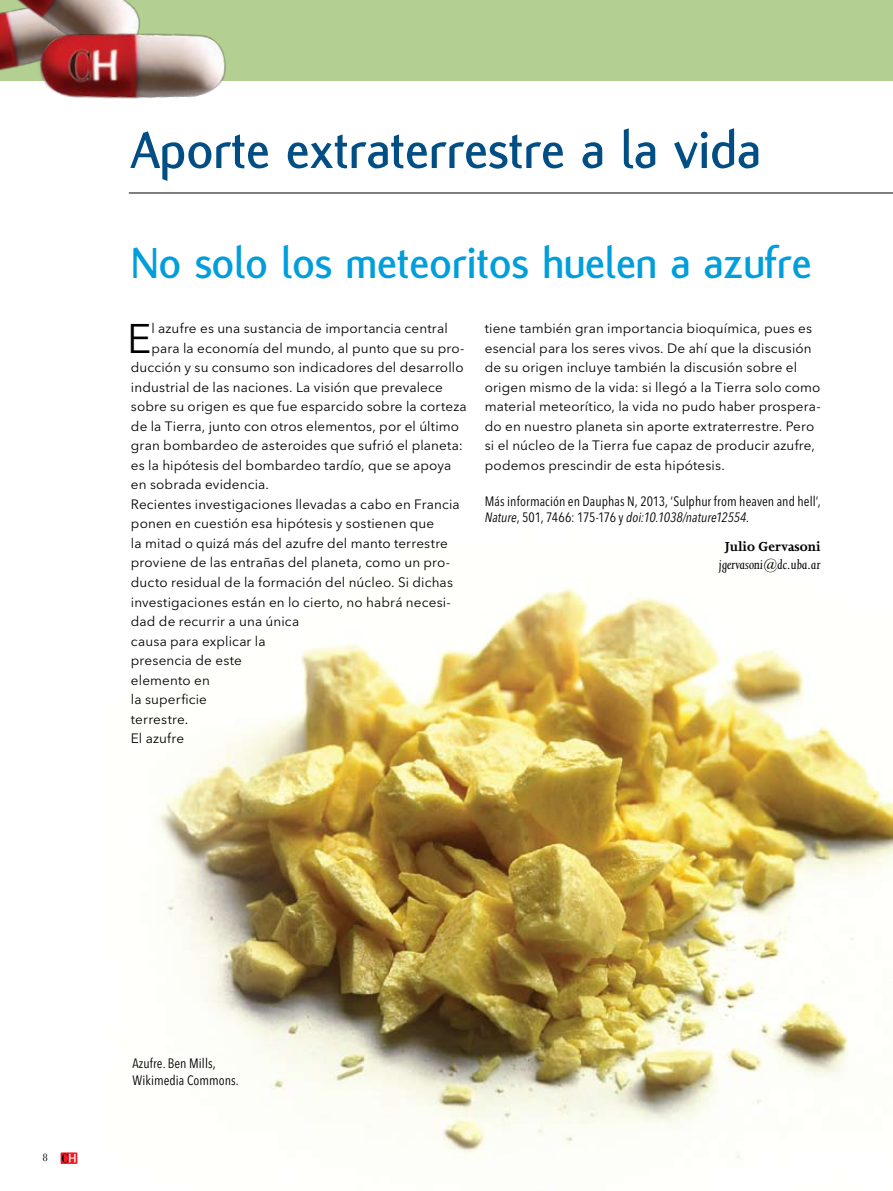
<style>
.page{position:relative;width:893px;height:1191px;background:#fff}
.page>*{position:absolute;margin:0;border:0;box-sizing:border-box;transform-origin:0 0}
.t1{font:700 55.5px "Flux";letter-spacing:-.005em;color:#004e84}
.t2{font:700 46.5px "Flux";letter-spacing:-.005em;color:#009edb}
.t3{font:41.1px "Avenir Next LT Pro";color:#000}
.t4{font:italic 15px "Joanna";color:#000}
.t5{font:700 15px "Joanna";color:#000}
.t6{font:13.5px/19.5px "Avenir Next LT Pro";letter-spacing:.01em;color:#000}
.t7{font:condensed 13.5px/16.5px "Avenir Next LT Pro";letter-spacing:.005em;color:#000}
.t8{font:11.25px "Filosofia";color:#000}
.s1{font-style:italic}
</style>
<div class="page">
<div style="left:0;top:0;width:893px;height:81px;background:#b3cf91"></div>
<img style="left:2px;top:0;width:137px;height:71px">
<img style="left:28px;top:17px;width:198px;height:82px">
<img style="left:157px;top:585px;width:736px;height:606px">
<hr style="left:129px;top:193px;width:764px;height:1px;background:#000">
<svg style="left:61px;top:1152px;width:16px;height:12px"></svg>
<svg style="left:62px;top:1153px;width:14px;height:9px"></svg>
<h1 class="t1" style="left:131px;top:119px;width:631px">Aporte extraterrestre a la vida</h1>
<h2 class="t2" style="left:131px;top:237px;width:682px">No solo los meteoritos huelen a azufre</h2>
<h3 class="t3" style="left:127px;top:314px;width:26px">E</h3>
<p class="t6" style="left:151px;top:319px;width:298px">l azufre es una sustancia de importancia central</p>
<p class="t6" style="left:151px;top:338px;width:315px">para la economía del mundo, al punto que su pro-</p>
<p class="t6" style="left:131px;top:358px;width:334px">ducción y su consumo son indicadores del desarrollo</p>
<p class="t6" style="left:131px;top:377px;width:313px">industrial de las naciones. La visión que prevalece</p>
<p class="t6" style="left:131px;top:397px;width:337px">sobre su origen es que fue esparcido sobre la corteza</p>
<p class="t6" style="left:131px;top:416px;width:330px">de la Tierra, junto con otros elementos, por el último</p>
<p class="t6" style="left:131px;top:436px;width:333px">gran bombardeo de asteroides que sufrió el planeta:</p>
<p class="t6" style="left:131px;top:455px;width:322px">es la hipótesis del bombardeo tardío, que se apoya</p>
<p class="t6" style="left:131px;top:475px;width:140px">en sobrada evidencia.</p>
<p class="t6" style="left:131px;top:494px;width:330px">Recientes investigaciones llevadas a cabo en Francia</p>
<p class="t6" style="left:131px;top:514px;width:305px">ponen en cuestión esa hipótesis y sostienen que</p>
<p class="t6" style="left:131px;top:533px;width:319px">la mitad o quizá más del azufre del manto terrestre</p>
<p class="t6" style="left:131px;top:553px;width:321px">proviene de las entrañas del planeta, como un pro-</p>
<p class="t6" style="left:131px;top:572px;width:324px">ducto residual de la formación del núcleo. Si dichas</p>
<p class="t6" style="left:131px;top:592px;width:321px">investigaciones están en lo cierto, no habrá necesi-</p>
<p class="t6" style="left:131px;top:611px;width:170px">dad de recurrir a una única</p>
<p class="t6" style="left:131px;top:631px;width:136px">causa para explicar la</p>
<p class="t6" style="left:131px;top:650px;width:113px">presencia de este</p>
<p class="t6" style="left:131px;top:670px;width:80px">elemento en</p>
<p class="t6" style="left:131px;top:689px;width:78px">la superficie</p>
<p class="t6" style="left:131px;top:709px;width:59px">terrestre.</p>
<p class="t6" style="left:131px;top:728px;width:55px">El azufre</p>
<p class="t6" style="left:485px;top:319px;width:337px">tiene también gran importancia bioquímica, pues es esencial para los seres vivos. De ahí que la discusión de su origen incluye también la discusión sobre el origen mismo de la vida: si llegó a la Tierra solo como material meteorítico, la vida no pudo haber prospera&shy;do en nuestro planeta sin aporte extraterrestre. Pero si el núcleo de la Tierra fue capaz de producir azufre, podemos prescindir de esta hipótesis.</p>
<p class="t7" style="left:485px;top:493px;width:337px">Más información en Dauphas N, 2013, ‘Sulphur from heaven and hell’,<br><span class="s1">Nature</span>, 501, 7466: 175-176 y <span class="s1">doi:10.1038/nature12554.</span></p>
<p class="t5" style="left:725px;top:538px;width:97px">Julio Gervasoni</p>
<p class="t4" style="left:719px;top:556px;width:103px">jgervasoni@dc.uba.ar</p>
<p class="t8" style="left:43px;top:1151px;width:7px">8</p>
<p class="t7" style="left:133px;top:1055px;width:108px">Azufre. Ben Mills,<br>Wikimedia Commons.</p>
</div>
